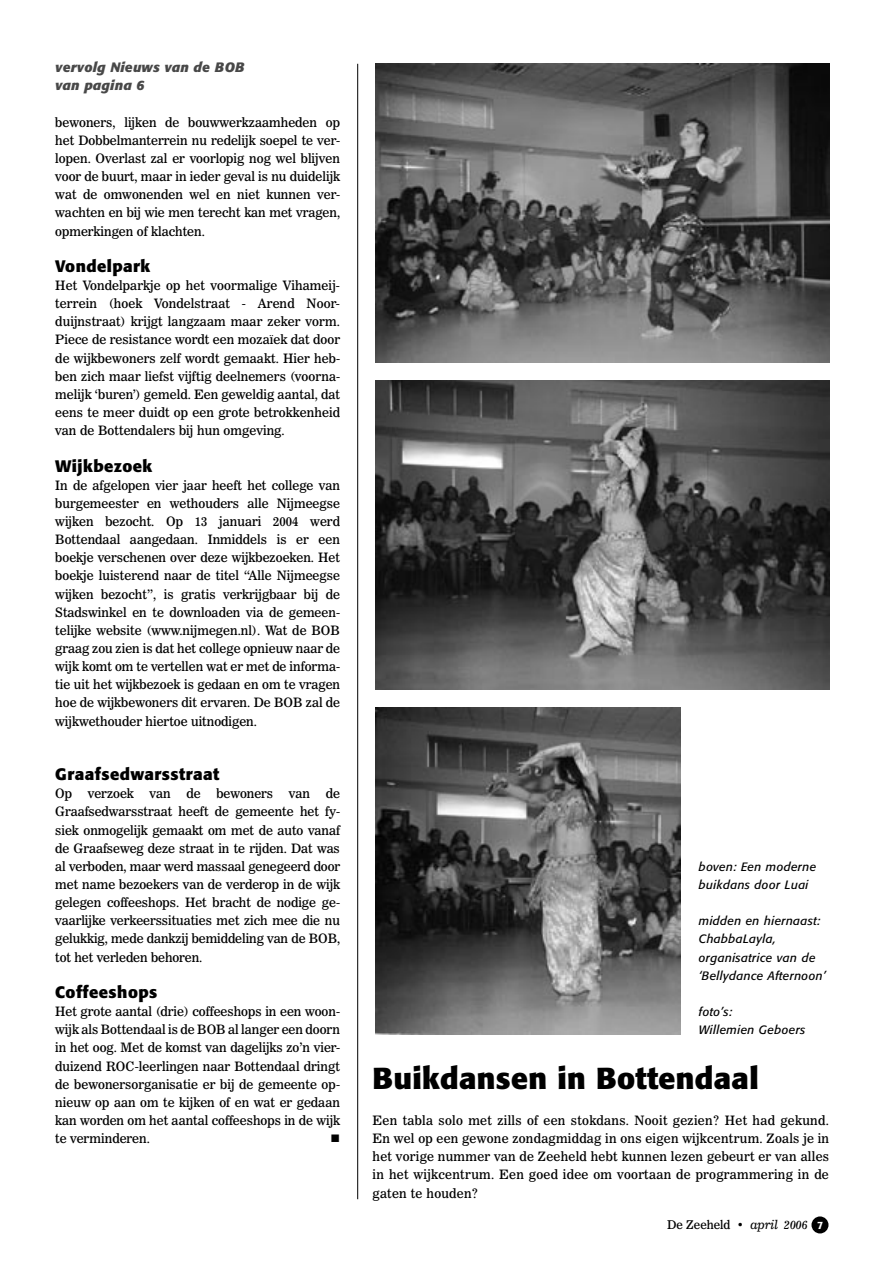
<style>
.page{position:relative;width:893px;height:1263px;background:#fff}
.page>*{position:absolute;margin:0;border:0;box-sizing:border-box;transform-origin:0 0}
.t1{font:700 30px "Formata";letter-spacing:.01em;color:#000}
.t2{font:700 16.5px "Formata";letter-spacing:.025em;color:#000}
.t3{font:italic 700 13.5px/18.1px "Formata";letter-spacing:.015em;color:#484848}
.t4{font:12.9px/18.1px "News 706 BT Roman C";color:#000;text-align:justify}
.t5{font:12.9px "Wingdings";color:#000}
.t6{font:italic 12px/18.1px "Formata";letter-spacing:.025em;color:#000}
.t7{font:12px "News 706 BT Roman C";color:#000}
.s1{font-family:"News 706 BT Italic C"}
.s2{font-family:"Formata";font-weight:500;font-size:10.5px;color:#fff}
</style>
<div class="page">
<div style="left:811px;top:1216px;width:17px;height:17px;background:#000;border-radius:50%"></div>
<img style="left:376px;top:64px;width:453px;height:299px">
<img style="left:376px;top:381px;width:453px;height:308px">
<img style="left:376px;top:707px;width:305px;height:327px">
<hr style="left:357px;top:64px;width:1px;height:1135px;background:#000">
<p class="t3" style="left:55px;top:58px;width:191px">vervolg Nieuws van de BOB van pagina 6</p>
<p class="t4" style="left:55px;top:113px;width:286px">bewoners, lijken de bouwwerkzaamheden op het Dobbelmanterrein nu redelijk soepel te ver&shy;lopen. Overlast zal er voorlopig nog wel blijven voor de buurt, maar in ieder geval is nu duidelijk wat de omwonenden wel en niet kunnen ver&shy;wachten en bij wie men terecht kan met vragen, opmerkingen of klachten.</p>
<p class="t2" style="left:55px;top:256px;width:97px">Vondelpark</p>
<p class="t4" style="left:55px;top:276px;width:286px">Het Vondelparkje op het voormalige Vihameij&shy;terrein (hoek Vondelstraat - Arend Noor&shy;duijnstraat) krijgt langzaam maar zeker vorm.<br>Piece de resistance wordt een mozaïek dat door de wijkbewoners zelf wordt gemaakt. Hier heb&shy;ben zich maar liefst vijftig deelnemers (voorna&shy;melijk ‘buren’) gemeld. Een geweldig aantal, dat eens te meer duidt op een grote betrokkenheid van de Bottendalers bij hun omgeving.</p>
<p class="t2" style="left:55px;top:455px;width:99px">Wijkbezoek</p>
<p class="t4" style="left:55px;top:476px;width:287px">In de afgelopen vier jaar heeft het college van burgemeester en wethouders alle Nijmeegse wijken bezocht. Op 13 januari 2004 werd Bottendaal aangedaan. Inmiddels is er een boekje verschenen over deze wijkbezoeken. Het boekje luisterend naar de titel “Alle Nijmeegse wijken bezocht”, is gratis verkrijgbaar bij de Stadswinkel en te downloaden via de gemeen&shy;telijke website (www.nijmegen.nl). Wat de BOB graag zou zien is dat het college opnieuw naar de wijk komt om te vertellen wat er met de informa&shy;tie uit het wijkbezoek is gedaan en om te vragen hoe de wijkbewoners dit ervaren. De BOB zal de wijkwethouder hiertoe uitnodigen.</p>
<p class="t2" style="left:55px;top:764px;width:166px">Graafsedwarsstraat</p>
<p class="t4" style="left:55px;top:784px;width:286px">Op verzoek van de bewoners van de Graafsedwarsstraat heeft de gemeente het fy&shy;siek onmogelijk gemaakt om met de auto vanaf de Graafseweg deze straat in te rijden. Dat was al verboden, maar werd massaal genegeerd door met name bezoekers van de verderop in de wijk gelegen coffeeshops. Het bracht de nodige ge&shy;vaarlijke verkeerssituaties met zich mee die nu gelukkig, mede dankzij bemiddeling van de BOB, tot het verleden behoren.</p>
<p class="t2" style="left:55px;top:982px;width:104px">Coffeeshops</p>
<p class="t4" style="left:55px;top:1002px;width:286px">Het grote aantal (drie) coffeeshops in een woon&shy;wijk als Bottendaal is de BOB al langer een doorn in het oog. Met de komst van dagelijks zo’n vier&shy;duizend ROC-leerlingen naar Bottendaal dringt de bewonersorganisatie er bij de gemeente op&shy;nieuw op aan om te kijken of en wat er gedaan kan worden om het aantal coffeeshops in de wijk te verminderen.</p>
<p class="t5" style="left:331px;top:1131px;width:11px">■</p>
<p class="t6" style="left:699px;top:857px;width:119px">boven: Een moderne buikdans door Luai</p>
<p class="t6" style="left:699px;top:912px;width:128px">midden en hiernaast:<br>ChabbaLayla, organisatrice van de ‘Bellydance Afternoon’</p>
<p class="t6" style="left:699px;top:1003px;width:108px">foto’s:<br>Willemien Geboers</p>
<h1 class="t1" style="left:373px;top:1059px;width:388px">Buikdansen in Bottendaal</h1>
<p class="t4" style="left:373px;top:1111px;width:458px">Een tabla solo met zills of een stokdans. Nooit gezien? Het had gekund.<br>En wel op een gewone zondagmiddag in ons eigen wijkcentrum. Zoals je in het vorige nummer van de Zeeheld hebt kunnen lezen gebeurt er van alles in het wijkcentrum. Een goed idee om voortaan de programmering in de gaten te houden?</p>
<p class="t7" style="left:667px;top:1217px;width:158px">De Zeeheld • <span class="s1">april 2006</span> <span class="s2">7</span></p>
</div>
